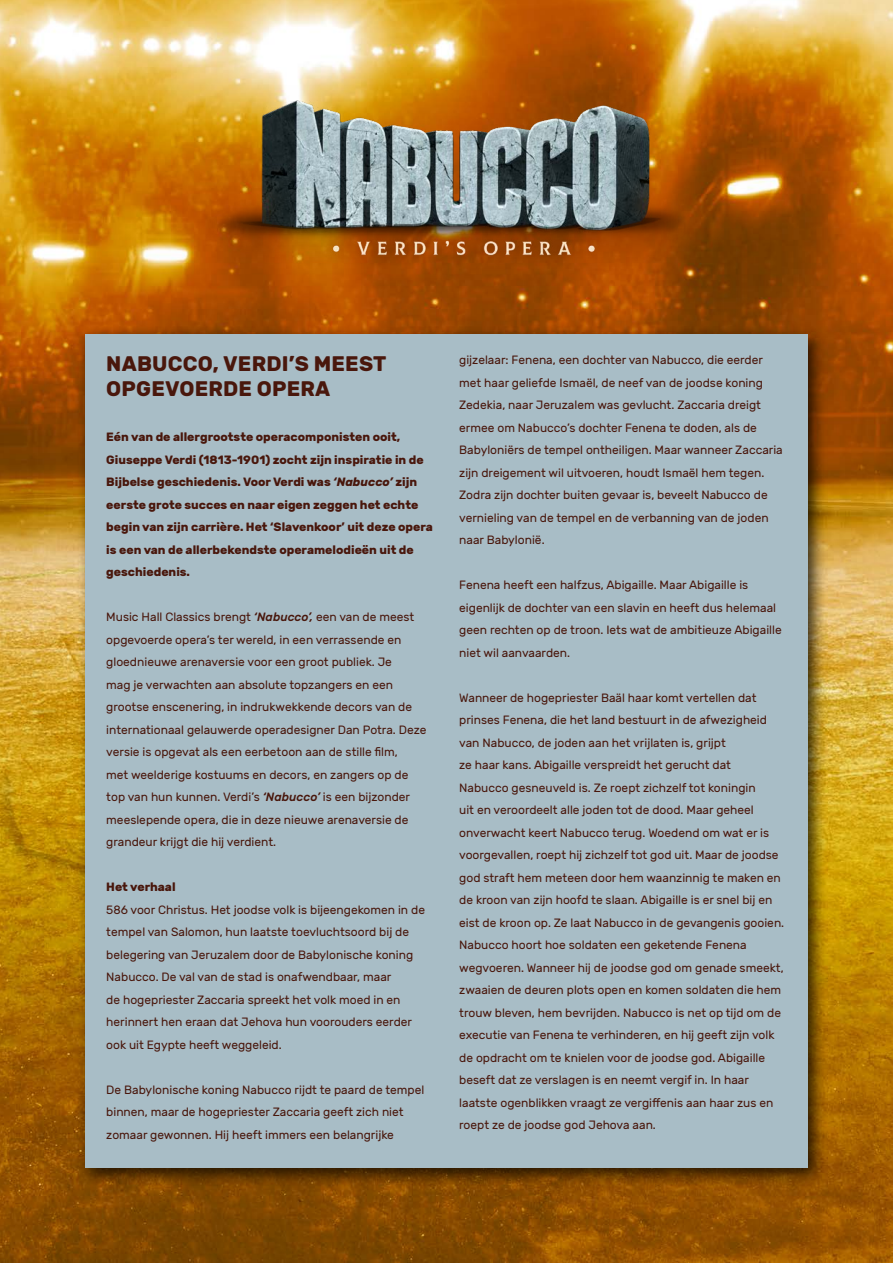
<style>
.page{position:relative;width:893px;height:1263px;background:#fff}
.page>*{position:absolute;margin:0;border:0;box-sizing:border-box;transform-origin:0 0}
.t1{font:700 21px/25.2px "Rubik";letter-spacing:.01em;color:#49170c}
.t2{font:12px/22.5px "Rubik";color:#49170c}
.t3{font:700 12px/22.5px "Rubik";color:#49170c}
.s1{font-style:italic}
.s2{font-weight:500;font-style:italic}
</style>
<div class="page">
<img style="left:0;top:0;width:893px;height:1263px">
<div style="left:77px;top:325px;width:751px;height:863px;background:#000;opacity:.75"></div>
<div style="left:85px;top:334px;width:723px;height:834px;background:#a8bdc6"></div>
<img style="left:122px;top:85px;width:649px;height:203px">
<h1 class="t1" style="left:106px;top:351px;width:282px">NABUCCO, VERDI’S MEEST<br>OPGEVOERDE OPERA</h1>
<p class="t3" style="left:106px;top:426px;width:328px">Eén van de allergrootste operacomponisten ooit, Giuseppe Verdi (1813-1901) zocht zijn inspiratie in de Bijbelse geschiedenis. Voor Verdi was <span class="s1">‘Nabucco’</span> zijn eerste grote succes en naar eigen zeggen het echte begin van zijn carrière. Het ‘Slavenkoor’ uit deze opera is een van de allerbekendste operamelodieën uit de geschiedenis.</p>
<p class="t2" style="left:106px;top:606px;width:322px">Music Hall Classics brengt <span class="s2">‘Nabucco’,</span> een van de meest opgevoerde opera’s ter wereld, in een verrassende en gloednieuwe arenaversie voor een groot publiek. Je<br>mag je verwachten aan absolute topzangers en een grootse enscenering, in indrukwekkende decors van de internationaal gelauwerde operadesigner Dan Potra. Deze versie is opgevat als een eerbetoon aan de stille film,<br>met weelderige kostuums en decors, en zangers op de top van hun kunnen. Verdi’s <span class="s2">‘Nabucco’</span> is een bijzonder meeslepende opera, die in deze nieuwe arenaversie de grandeur krijgt die hij verdient.</p>
<p class="t3" style="left:106px;top:876px;width:71px">Het verhaal</p>
<p class="t2" style="left:106px;top:898px;width:320px">586 voor Christus. Het joodse volk is bijeengekomen in de tempel van Salomon, hun laatste toevluchtsoord bij de belegering van Jeruzalem door de Babylonische koning Nabucco. De val van de stad is onafwendbaar, maar<br>de hogepriester Zaccaria spreekt het volk moed in en herinnert hen eraan dat Jehova hun voorouders eerder ook uit Egypte heeft weggeleid.</p>
<p class="t2" style="left:106px;top:1078px;width:320px">De Babylonische koning Nabucco rijdt te paard de tempel binnen, maar de hogepriester Zaccaria geeft zich niet zomaar gewonnen. Hij heeft immers een belangrijke</p>
<p class="t2" style="left:459px;top:349px;width:325px">gijzelaar: Fenena, een dochter van Nabucco, die eerder met haar geliefde Ismaël, de neef van de joodse koning Zedekia, naar Jeruzalem was gevlucht. Zaccaria dreigt ermee om Nabucco’s dochter Fenena te doden, als de Babyloniërs de tempel ontheiligen. Maar wanneer Zaccaria zijn dreigement wil uitvoeren, houdt Ismaël hem tegen.<br>Zodra zijn dochter buiten gevaar is, beveelt Nabucco de vernieling van de tempel en de verbanning van de joden naar Babylonië.</p>
<p class="t2" style="left:459px;top:574px;width:324px">Fenena heeft een halfzus, Abigaille. Maar Abigaille is eigenlijk de dochter van een slavin en heeft dus helemaal geen rechten op de troon. Iets wat de ambitieuze Abigaille niet wil aanvaarden.</p>
<p class="t2" style="left:459px;top:687px;width:326px">Wanneer de hogepriester Baäl haar komt vertellen dat prinses Fenena, die het land bestuurt in de afwezigheid van Nabucco, de joden aan het vrijlaten is, grijpt<br>ze haar kans. Abigaille verspreidt het gerucht dat<br>Nabucco gesneuveld is. Ze roept zichzelf tot koningin<br>uit en veroordeelt alle joden tot de dood. Maar geheel onverwacht keert Nabucco terug. Woedend om wat er is voorgevallen, roept hij zichzelf tot god uit. Maar de joodse god straft hem meteen door hem waanzinnig te maken en de kroon van zijn hoofd te slaan. Abigaille is er snel bij en eist de kroon op. Ze laat Nabucco in de gevangenis gooien.<br>Nabucco hoort hoe soldaten een geketende Fenena wegvoeren. Wanneer hij de joodse god om genade smeekt, zwaaien de deuren plots open en komen soldaten die hem trouw bleven, hem bevrijden. Nabucco is net op tijd om de executie van Fenena te verhinderen, en hij geeft zijn volk de opdracht om te knielen voor de joodse god. Abigaille beseft dat ze verslagen is en neemt vergif in. In haar laatste ogenblikken vraagt ze vergiffenis aan haar zus en roept ze de joodse god Jehova aan.</p>
</div>
